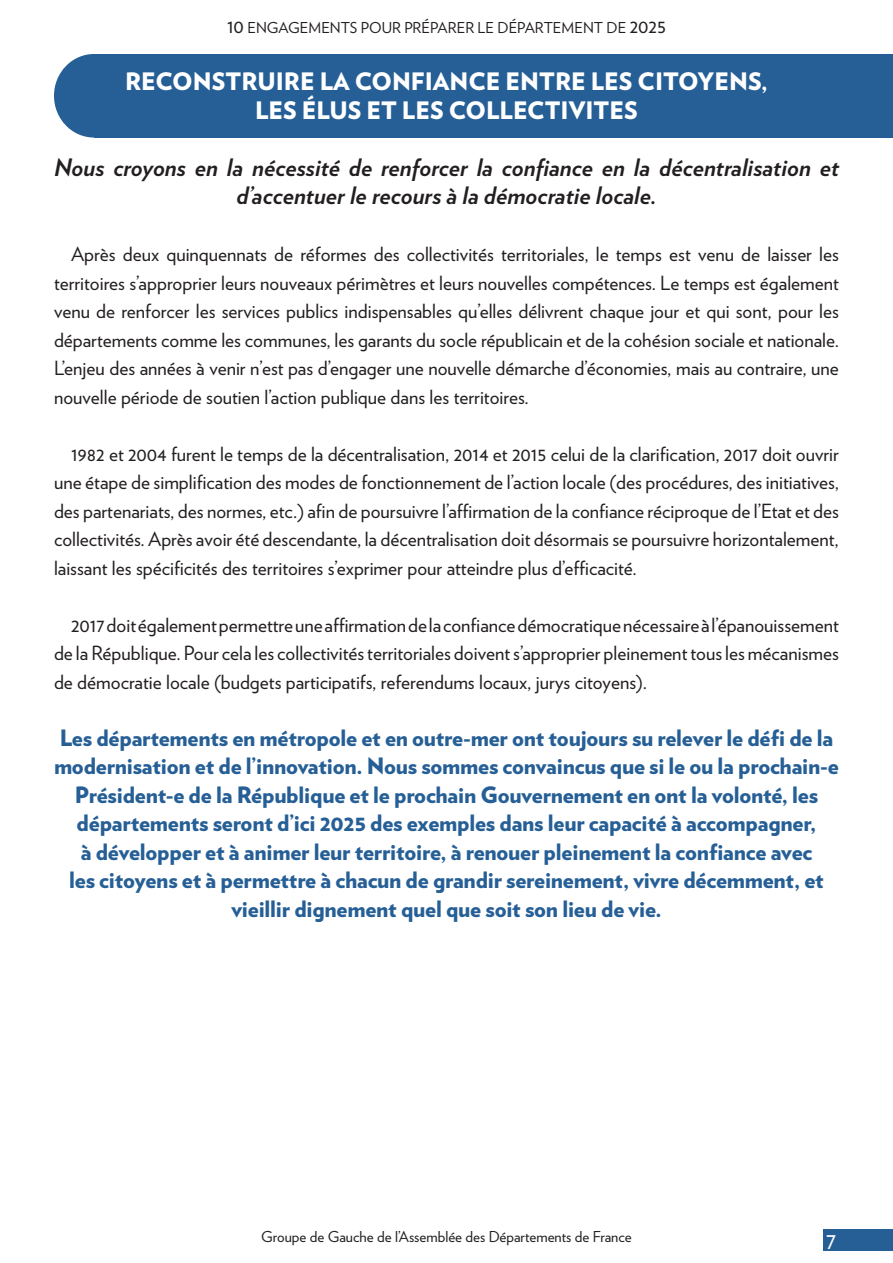
<style>
.page{position:relative;width:893px;height:1263px;background:#fff}
.page>*{position:absolute;margin:0;border:0;box-sizing:border-box;transform-origin:0 0}
.t1{font:italic 700 24px/28.5px "Verlag";color:#231f20;text-align:center}
.t2{font:900 24px "Verlag";color:#fff}
.t3{font:24px "Verlag";color:#fff}
.t4{font:900 22.5px/28.5px "Verlag";letter-spacing:-.01em;color:#265f96;text-align:center}
.t5{font:19.5px/28.5px "Verlag";color:#231f20;text-align:justify}
.t6{font:15px "Verlag";color:#231f20}
.s1{font-size:19.5px}
</style>
<div class="page">
<div style="left:824px;top:1229px;width:69px;height:22px;background:#265f96"></div>
<div style="left:95px;top:54px;width:798px;height:84px;background:#265f96"></div>
<div style="left:54px;top:54px;width:80px;height:84px;background:#265f96;border-radius:50%"></div>
<p class="t6" style="left:227px;top:16px;width:440px"><span class="s1">10</span> ENGAGEMENTS POUR PRÉPARER LE DÉPARTEMENT DE <span class="s1">2025</span></p>
<p class="t2" style="left:125px;top:62px;width:644px">RECONSTRUIRE LA CONFIANCE ENTRE LES CITOYENS,</p>
<p class="t2" style="left:255px;top:90px;width:384px">LES ÉLUS ET LES COLLECTIVITES</p>
<p class="t1" style="left:54px;top:151px;width:786px">Nous croyons en la nécessité de renforcer la confiance en la décentralisation et d’accentuer le recours à la démocratie locale.</p>
<p class="t5" style="left:54px;top:239px;width:787px;text-indent:17px">Après deux quinquennats de réformes des collectivités territoriales, le temps est venu de laisser les territoires s’approprier leurs nouveaux périmètres et leurs nouvelles compétences. Le temps est également venu de renforcer les services publics indispensables qu’elles délivrent chaque jour et qui sont, pour les départements comme les communes, les garants du socle républicain et de la cohésion sociale et nationale.<br>L’enjeu des années à venir n’est pas d’engager une nouvelle démarche d’économies, mais au contraire, une nouvelle période de soutien l’action publique dans les territoires.</p>
<p class="t5" style="left:54px;top:438px;width:786px;text-indent:17px">1982 et 2004 furent le temps de la décentralisation, 2014 et 2015 celui de la clarification, 2017 doit ouvrir une étape de simplification des modes de fonctionnement de l’action locale (des procédures, des initiatives, des partenariats, des normes, etc.) afin de poursuivre l’affirmation de la confiance réciproque de l’Etat et des collectivités. Après avoir été descendante, la décentralisation doit désormais se poursuivre horizontalement, laissant les spécificités des territoires s’exprimer pour atteindre plus d’efficacité.</p>
<p class="t5" style="left:54px;top:609px;width:786px;text-indent:17px">2017 doit également permettre une affirmation de la confiance démocratique nécessaire à l’épanouissement de la République. Pour cela les collectivités territoriales doivent s’approprier pleinement tous les mécanismes de démocratie locale (budgets participatifs, referendums locaux, jurys citoyens).</p>
<p class="t4" style="left:54px;top:722px;width:786px">Les départements en métropole et en outre-mer ont toujours su relever le défi de la modernisation et de l’innovation. Nous sommes convaincus que si le ou la prochain-e Président-e de la République et le prochain Gouvernement en ont la volonté, les départements seront d’ici 2025 des exemples dans leur capacité à accompagner,<br>à développer et à animer leur territoire, à renouer pleinement la confiance avec<br>les citoyens et à permettre à chacun de grandir sereinement, vivre décemment, et vieillir dignement quel que soit son lieu de vie.</p>
<p class="t6" style="left:261px;top:1225px;width:372px">Groupe de Gauche de l’Assemblée des Départements de France</p>
<p class="t3" style="left:826px;top:1222px;width:12px">7</p>
</div>
